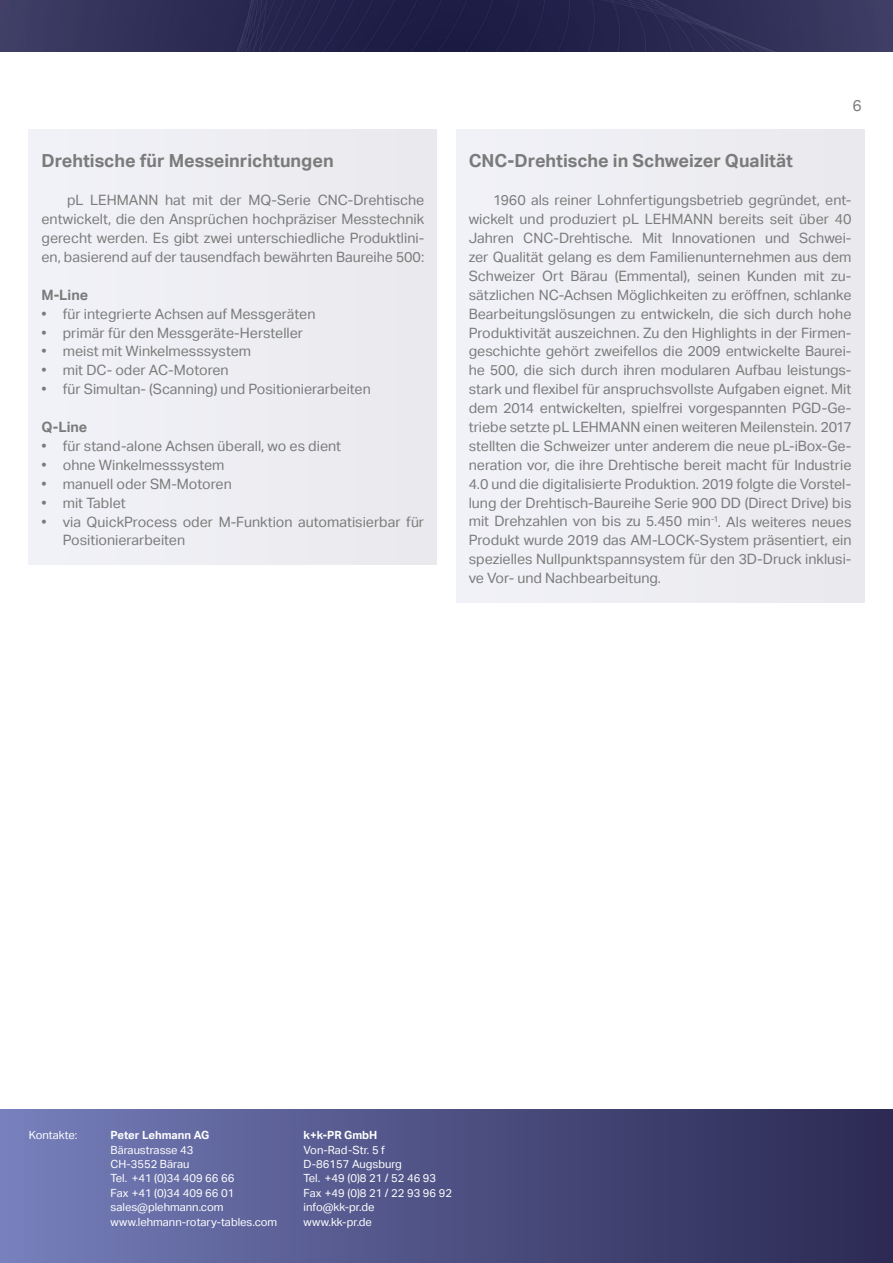
<style>
.page{position:relative;width:893px;height:1263px;background:#fff}
.page>*{position:absolute;margin:0;border:0;box-sizing:border-box;transform-origin:0 0}
.t1{font:700 18px "Aktiv Grotesk Trial";color:#7a7b7a}
.t2{font:15.75px "Aktiv Grotesk Trial";color:#7a7b7a}
.t3{font:14.25px/18.9px "Aktiv Grotesk Trial";color:#7a7b7a;text-align:justify}
.t4{font:700 14.25px "Aktiv Grotesk Trial";color:#7a7b7a}
.t5{font:11.25px/14.4px "Aktiv Grotesk Trial";color:#fff}
.t6{font:700 11.25px "Aktiv Grotesk Trial";color:#fff}
</style>
<div class="page">
<img style="left:0;top:0;width:893px;height:51px">
<div style="left:0;top:1110px;width:893px;height:153px;background:linear-gradient(to right,#757eba,#2a2751)"></div>
<div style="left:456px;top:130px;width:408px;height:472px;background:#ededf2"></div>
<div style="left:29px;top:130px;width:408px;height:434px;background:#ededf2"></div>
<p class="t1" style="left:42px;top:151px;width:294px">Drehtische für Messeinrichtungen</p>
<p class="t3" style="left:42px;top:191px;width:384px;text-indent:26px">pL LEHMANN hat mit der MQ-Serie CNC-Drehtische entwickelt, die den Ansprüchen hochpräziser Messtechnik gerecht werden. Es gibt zwei unterschiedliche Produktlini&shy;en, basierend auf der tausendfach bewährten Baureihe 500:</p>
<p class="t4" style="left:42px;top:286px;width:48px">M-Line</p>
<p class="t3" style="left:42px;top:304px;width:276px">• für integrierte Achsen auf Messgeräten</p>
<p class="t3" style="left:42px;top:323px;width:263px">• primär für den Messgeräte-Hersteller</p>
<p class="t3" style="left:42px;top:342px;width:211px">• meist mit Winkelmesssystem</p>
<p class="t3" style="left:42px;top:361px;width:189px">• mit DC- oder AC-Motoren</p>
<p class="t3" style="left:42px;top:380px;width:331px">• für Simultan- (Scanning) und Positionierarbeiten</p>
<p class="t4" style="left:42px;top:419px;width:47px">Q-Line</p>
<p class="t3" style="left:42px;top:437px;width:301px">• für stand-alone Achsen überall, wo es dient</p>
<p class="t3" style="left:42px;top:455px;width:184px">• ohne Winkelmesssystem</p>
<p class="t3" style="left:42px;top:474px;width:192px">• manuell oder SM-Motoren</p>
<p class="t3" style="left:42px;top:493px;width:86px">• mit Tablet</p>
<p class="t3" style="left:63px;top:512px;width:363px;text-indent:-21px">• via QuickProcess oder M-Funktion automatisierbar für<br>Positionierarbeiten</p>
<p class="t2" style="left:852px;top:96px;width:11px">6</p>
<p class="t1" style="left:469px;top:151px;width:326px">CNC-Drehtische in Schweizer Qualität</p>
<p class="t3" style="left:469px;top:191px;width:384px;text-indent:26px">1960 als reiner Lohnfertigungsbetrieb gegründet, ent&shy;wickelt und produziert pL LEHMANN bereits seit über 40<br>Jahren CNC-Drehtische. Mit Innovationen und Schwei&shy;zer Qualität gelang es dem Familienunternehmen aus dem Schweizer Ort Bärau (Emmental), seinen Kunden mit zu&shy;sätzlichen NC-Achsen Möglichkeiten zu eröffnen, schlanke Bearbeitungslösungen zu entwickeln, die sich durch hohe Produktivität auszeichnen. Zu den Highlights in der Firmen&shy;geschichte gehört zweifellos die 2009 entwickelte Baurei&shy;he 500, die sich durch ihren modularen Aufbau leistungs&shy;stark und flexibel für anspruchsvollste Aufgaben eignet. Mit dem 2014 entwickelten, spielfrei vorgespannten PGD-Ge&shy;triebe setzte pL LEHMANN einen weiteren Meilenstein. 2017 stellten die Schweizer unter anderem die neue pL-iBox-Ge&shy;neration vor, die ihre Drehtische bereit macht für Industrie 4.0 und die digitalisierte Produktion. 2019 folgte die Vorstel&shy;lung der Drehtisch-Baureihe Serie 900 DD (Direct Drive) bis mit Drehzahlen von bis zu 5.450 min<sup>-1</sup>. Als weiteres neues Produkt wurde 2019 das AM-LOCK-System präsentiert, ein spezielles Nullpunktspannsystem für den 3D-Druck inklusi&shy;ve Vor- und Nachbearbeitung.</p>
<p class="t5" style="left:29px;top:1128px;width:50px">Kontakte:</p>
<p class="t6" style="left:111px;top:1129px;width:100px">Peter Lehmann AG</p>
<p class="t5" style="left:111px;top:1142px;width:168px">Bäraustrasse 43<br>CH-3552 Bärau<br>Tel. +41 (0)34 409 66 66<br>Fax +41 (0)34 409 66 01 sales@plehmann.com www.lehmann-rotary-tables.com</p>
<p class="t6" style="left:304px;top:1129px;width:75px">k+k-PR GmbH</p>
<p class="t5" style="left:304px;top:1142px;width:150px">Von-Rad-Str. 5 f<br>D-86157 Augsburg<br>Tel. +49 (0)8 21 / 52 46 93<br>Fax +49 (0)8 21 / 22 93 96 92 info@kk-pr.de<br>www.kk-pr.de</p>
</div>
